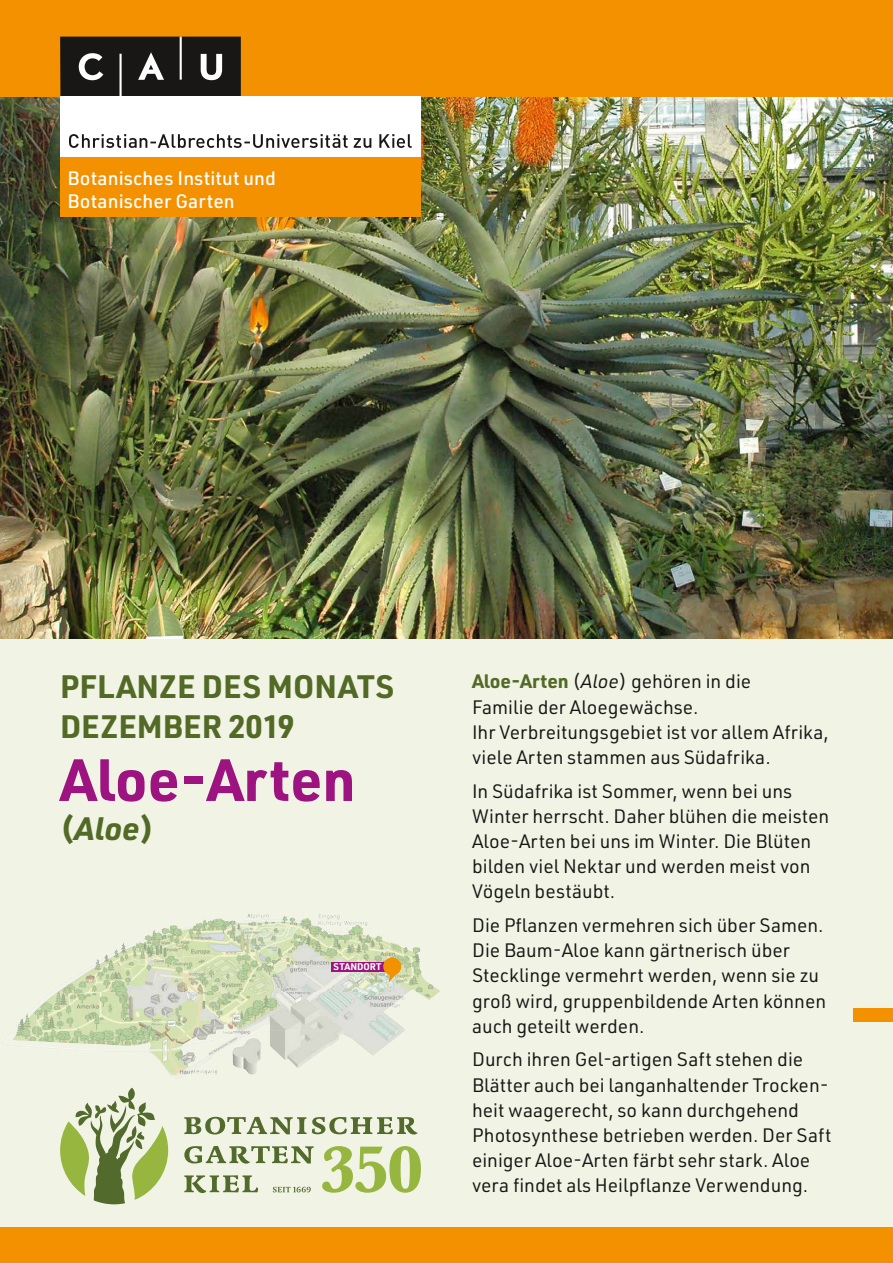
<style>
.page{position:relative;width:893px;height:1263px;background:#fff}
.page>*{position:absolute;margin:0;border:0;box-sizing:border-box;transform-origin:0 0}
.t1{font:700 58.35px "URWDIN";color:#9d1380}
.t2{font:700 31.8px/40.3px "URWDIN";color:#526a26}
.t3{font:italic 700 31.8px "URWDIN";color:#526a26}
.t4{font:19.05px/25.2px "URWDIN";color:#181716}
.t5{font:500 19.05px/22.8px "URWDIN";letter-spacing:.005em;color:#fff}
.t6{font:700 9.6px "URWDIN";color:#fff}
.s1{font-style:normal}
.s2{font-weight:700;color:#526a26}
.s3{font-style:italic}
</style>
<div class="page">
<div style="left:0;top:638px;width:893px;height:589px;background:#f1f4e5"></div>
<img style="left:247px;top:913px;width:92px;height:6px">
<img style="left:147px;top:925px;width:27px;height:11px">
<img style="left:202px;top:916px;width:82px;height:8px">
<img style="left:294px;top:918px;width:110px;height:46px">
<img style="left:404px;top:947px;width:36px;height:53px">
<img style="left:0;top:1004px;width:3px;height:44px">
<img style="left:270px;top:1066px;width:28px;height:2px">
<img style="left:319px;top:921px;width:48px;height:5px">
<img style="left:223px;top:1066px;width:28px;height:7px">
<div style="left:332px;top:962px;width:55px;height:9px;background:#9d1380"></div>
<div style="left:383px;top:957px;width:18px;height:18px;background:#f39100;border-radius:50%"></div>
<svg style="left:3px;top:964px;width:403px;height:102px;background:#d8ddc7"></svg>
<img style="left:0;top:97px;width:893px;height:541px">
<div style="left:0;top:0;width:893px;height:97px;background:#f39100"></div>
<div style="left:0;top:1227px;width:893px;height:36px;background:#f39100"></div>
<div style="left:60px;top:37px;width:181px;height:60px;background:#181716"></div>
<svg style="left:79px;top:53px;width:24px;height:27px"></svg>
<svg style="left:138px;top:52px;width:26px;height:28px"></svg>
<svg style="left:201px;top:54px;width:21px;height:26px"></svg>
<hr style="left:119px;top:54px;width:3px;height:43px;background:#fff">
<hr style="left:180px;top:37px;width:2px;height:43px;background:#fff">
<div style="left:60px;top:157px;width:361px;height:60px;background:#f39100"></div>
<div style="left:60px;top:97px;width:361px;height:60px;background:#fff"></div>
<svg style="left:69px;top:134px;width:343px;height:14px"></svg>
<svg style="left:60px;top:1087px;width:361px;height:117px;background:#cfd9b7"></svg>
<div style="left:854px;top:1008px;width:39px;height:13px;background:#f39100"></div>
<p class="t5" style="left:68px;top:166px;width:210px">Botanisches Institut und<br>Botanischer Garten</p>
<h2 class="t2" style="left:60px;top:664px;width:335px">PFLANZE DES MONATS<br>DEZEMBER 2019</h2>
<h1 class="t1" style="left:60px;top:740px;width:297px">Aloe-Arten</h1>
<h2 class="t3" style="left:60px;top:807px;width:96px"><span class="s1">(</span>Aloe<span class="s1">)</span></h2>
<p class="t6" style="left:334px;top:960px;width:50px">STANDORT</p>
<p class="t4" style="left:472px;top:668px;width:358px"><span class="s2">Aloe-Arten</span> (<span class="s3">Aloe</span>) gehören in die<br>Familie der Aloegewächse.<br>Ihr Verbreitungsgebiet ist vor allem Afrika, viele Arten stammen aus Südafrika.</p>
<p class="t4" style="left:472px;top:777px;width:359px">In Südafrika ist Sommer, wenn bei uns Winter herrscht. Daher blühen die meisten Aloe-Arten bei uns im Winter. Die Blüten bilden viel Nektar und werden meist von Vögeln bestäubt.</p>
<p class="t4" style="left:472px;top:912px;width:356px">Die Pflanzen vermehren sich über Samen.<br>Die Baum-Aloe kann gärtnerisch über Stecklinge vermehrt werden, wenn sie zu groß wird, gruppenbildende Arten können auch geteilt werden.</p>
<p class="t4" style="left:472px;top:1046px;width:361px">Durch ihren Gel-artigen Saft stehen die Blätter auch bei langanhaltender Trocken&shy;heit waagerecht, so kann durchgehend Photosynthese betrieben werden. Der Saft einiger Aloe-Arten färbt sehr stark. Aloe vera findet als Heilpflanze Verwendung.</p>
</div>
